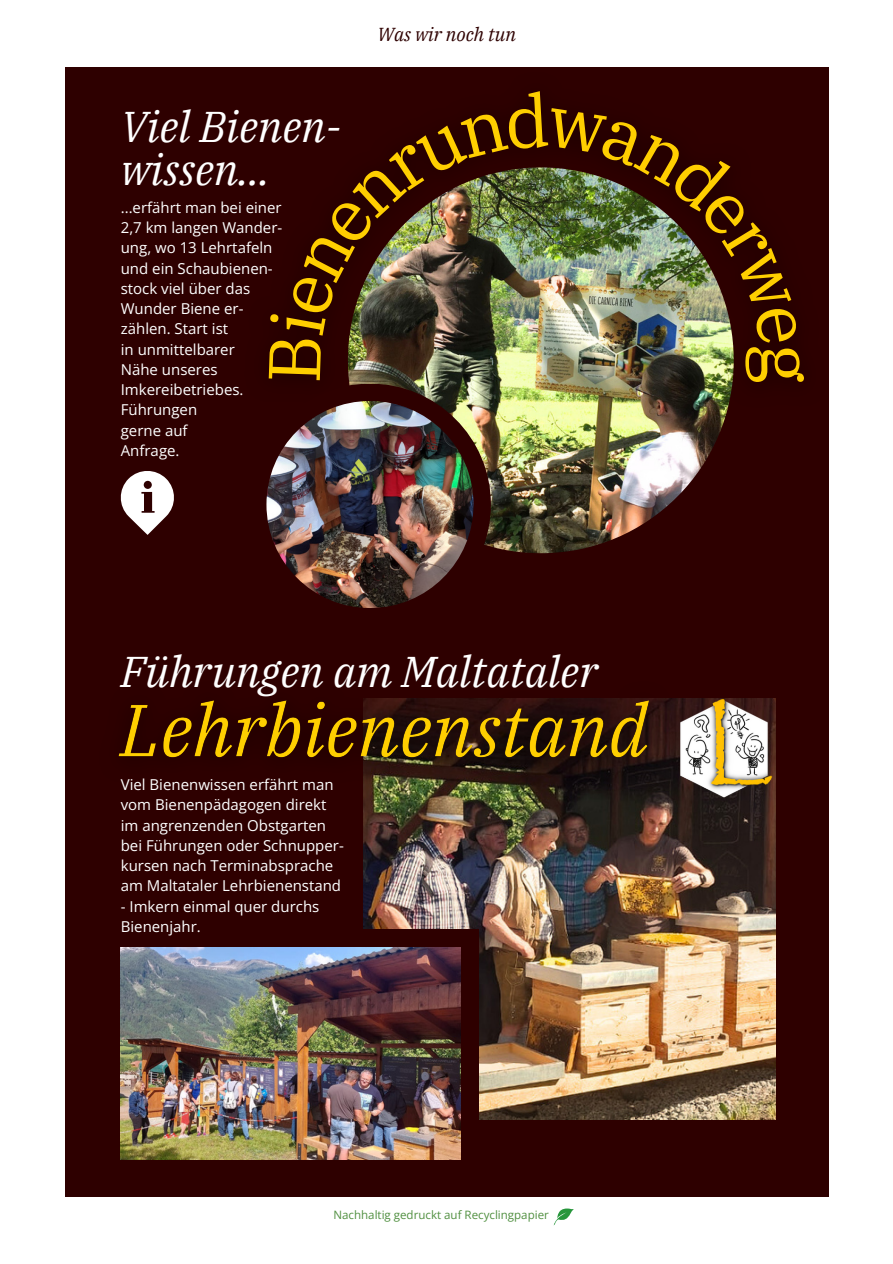
<style>
.page{position:relative;width:893px;height:1264px;background:#fff}
.page>*{position:absolute;margin:0;border:0;box-sizing:border-box;transform-origin:0 0}
.t1{font:italic 42.9px/42.8px "IBM Plex Serif";color:#fff}
.t2{font:italic 18.75px "IBM Plex Serif";color:#2e0000}
.t3{font:15px/20.2px "Open Sans";color:#fff}
.t4{font:11.55px "Open Sans";color:#519041}
</style>
<div class="page">
<div style="left:65px;top:67px;width:763px;height:1129px;background:#2e0000"></div>
<img style="left:363px;top:698px;width:412px;height:420px">
<img style="left:679px;top:698px;width:95px;height:100px">
<div style="left:339px;top:928px;width:139px;height:198px;background:#2e0000"></div>
<img style="left:121px;top:947px;width:339px;height:212px">
<img style="left:348px;top:167px;width:385px;height:386px;border-radius:50%">
<svg style="left:121px;top:471px;width:53px;height:64px"></svg>
<img style="left:349px;top:67px;width:480px;height:351px">
<div style="left:249px;top:383px;width:242px;height:242px;background:#2e0000;border-radius:50%"></div>
<img style="left:266px;top:401px;width:207px;height:207px;border-radius:50%">
<img style="left:118px;top:698px;width:563px;height:94px">
<svg style="left:553px;top:1208px;width:21px;height:17px"></svg>
<img style="left:348px;top:90px;width:456px;height:293px">
<h1 class="t1" style="left:121px;top:104px;width:222px">Viel Bienen&shy;wissen...</h1>
<p class="t3" style="left:121px;top:197px;width:163px">...erfährt man bei einer<br>2,7 km langen Wander&shy;ung, wo 13 Lehrtafeln und ein Schaubienen&shy;stock viel über das<br>Wunder Biene er&shy;zählen. Start ist<br>in unmittelbarer<br>Nähe unseres<br>Imkereibetriebes.<br>Führungen<br>gerne auf<br>Anfrage.</p>
<p class="t2" style="left:377px;top:21px;width:140px">Was wir noch tun</p>
<h1 class="t1" style="left:121px;top:649px;width:478px">Führungen am Maltataler</h1>
<p class="t3" style="left:121px;top:774px;width:224px">Viel Bienenwissen erfährt man vom Bienenpädagogen direkt im angrenzenden Obstgarten bei Führungen oder Schnupper&shy;kursen nach Terminabsprache am Maltataler Lehrbienenstand</p>
<p class="t3" style="left:121px;top:895px;width:200px">- Imkern einmal quer durchs<br>Bienenjahr.</p>
<p class="t4" style="left:333px;top:1206px;width:217px">Nachhaltig gedruckt auf Recyclingpapier</p>
</div>
